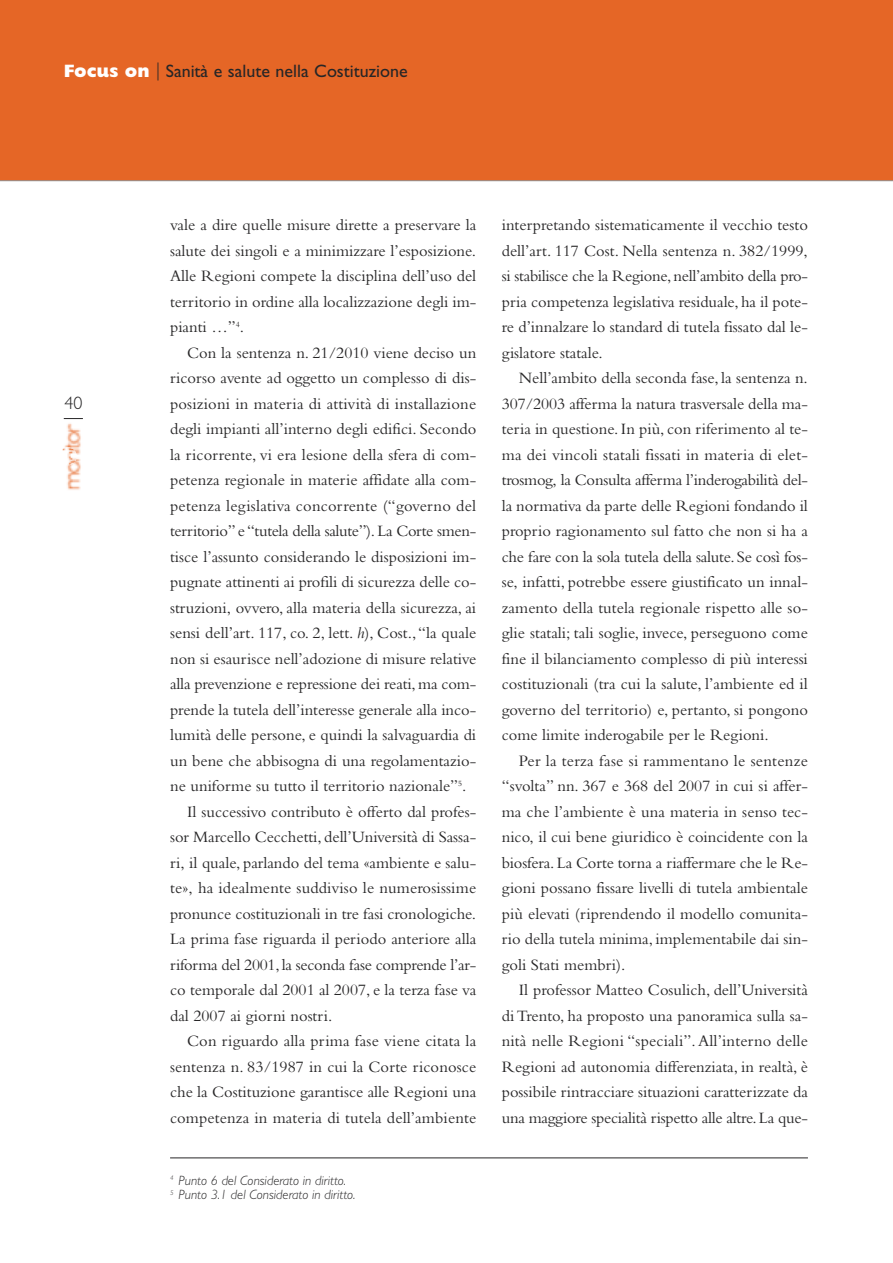
<style>
.page{position:relative;width:893px;height:1263px;background:#fff}
.page>*{position:absolute;margin:0;border:0;box-sizing:border-box;transform-origin:0 0}
.t1{font:18px "Gill Sans";color:#272627}
.t2{font:300 18px "Gill Sans";color:#272627}
.t3{font:16.5px/25.5px "Bembo";color:#272627;text-align:justify}
.t4{font:16.5px "Bembo";letter-spacing:-.02em;color:#272627}
.t5{font:italic 300 13.5px/14.2px "Gill Sans";color:#272627}
.s1{font-weight:800;color:#fff}
.s2{font-weight:300}
.s3{font-style:italic}
</style>
<div class="page">
<div style="left:0;top:0;width:893px;height:181px;background:#e56626"></div>
<hr style="left:0;top:180px;width:893px;height:1px;background:#939393">
<img style="left:64px;top:423px;width:17px;height:67px">
<img style="left:59px;top:447px;width:18px;height:18px;border-radius:50%">
<svg style="left:64px;top:418px;width:19px;height:1px"></svg>
<hr style="left:170px;top:1157px;width:638px;height:1px;background:#272627">
<p class="t1" style="left:64px;top:64px;width:345px"><span class="s1">Focus on</span> <span class="s2">|</span> Sanità e salute nella Costituzione</p>
<p class="t2" style="left:65px;top:396px;width:19px">40</p>
<p class="t3" style="left:170px;top:214px;width:308px">vale a dire quelle misure dirette a preservare la salute dei singoli e a minimizzare l’esposizione.<br>Alle Regioni compete la disciplina dell’uso del territorio in ordine alla localizzazione degli im&shy;pianti …”<sup>4</sup>.</p>
<p class="t3" style="left:187px;top:341px;width:291px">Con la sentenza n. 21/2010 viene deciso un</p>
<p class="t3" style="left:170px;top:367px;width:308px">ricorso avente ad oggetto un complesso di dis-</p>
<p class="t3" style="left:170px;top:392px;width:308px">posizioni in materia di attività di installazione</p>
<p class="t3" style="left:170px;top:418px;width:308px">degli impianti all’interno degli edifici. Secondo</p>
<p class="t3" style="left:170px;top:443px;width:308px">la ricorrente, vi era lesione della sfera di com-</p>
<p class="t3" style="left:170px;top:469px;width:308px">petenza regionale in materie affidate alla com-</p>
<p class="t3" style="left:170px;top:494px;width:308px">petenza legislativa concorrente (“governo del</p>
<p class="t4" style="left:170px;top:525px;width:308px">territorio” e “tutela della salute”).La Corte smen-</p>
<p class="t3" style="left:170px;top:545px;width:308px">tisce l’assunto considerando le disposizioni im-</p>
<p class="t3" style="left:170px;top:571px;width:308px">pugnate attinenti ai profili di sicurezza delle co-</p>
<p class="t3" style="left:170px;top:596px;width:308px">struzioni, ovvero, alla materia della sicurezza, ai</p>
<p class="t3" style="left:170px;top:622px;width:308px">sensi dell’art. 117, co. 2, lett. <span class="s3">h</span>), Cost.,“la quale</p>
<p class="t3" style="left:170px;top:647px;width:308px">non si esaurisce nell’adozione di misure relative</p>
<p class="t3" style="left:170px;top:673px;width:308px">alla prevenzione e repressione dei reati,ma com-</p>
<p class="t3" style="left:170px;top:698px;width:308px">prende la tutela dell’interesse generale alla inco-</p>
<p class="t3" style="left:170px;top:724px;width:308px">lumità delle persone, e quindi la salvaguardia di</p>
<p class="t3" style="left:170px;top:749px;width:308px">un bene che abbisogna di una regolamentazio-</p>
<p class="t3" style="left:170px;top:775px;width:298px">ne uniforme su tutto il territorio nazionale”<sup>5</sup>.</p>
<p class="t3" style="left:187px;top:800px;width:291px">Il successivo contributo è offerto dal profes-</p>
<p class="t3" style="left:170px;top:826px;width:308px">sor Marcello Cecchetti, dell’Università di Sassa-</p>
<p class="t3" style="left:170px;top:851px;width:308px">ri, il quale, parlando del tema «ambiente e salu-</p>
<p class="t3" style="left:170px;top:877px;width:308px">te», ha idealmente suddiviso le numerosissime</p>
<p class="t3" style="left:170px;top:902px;width:308px">pronunce costituzionali in tre fasi cronologiche.</p>
<p class="t3" style="left:170px;top:928px;width:308px">La prima fase riguarda il periodo anteriore alla</p>
<p class="t4" style="left:170px;top:959px;width:308px">riforma del 2001, la seconda fase comprende l’ar-</p>
<p class="t3" style="left:170px;top:979px;width:308px">co temporale dal 2001 al 2007, e la terza fase va</p>
<p class="t3" style="left:170px;top:1004px;width:164px">dal 2007 ai giorni nostri.</p>
<p class="t3" style="left:187px;top:1030px;width:291px">Con riguardo alla prima fase viene citata la</p>
<p class="t3" style="left:170px;top:1055px;width:308px">sentenza n. 83/1987 in cui la Corte riconosce</p>
<p class="t3" style="left:170px;top:1081px;width:308px">che la Costituzione garantisce alle Regioni una</p>
<p class="t3" style="left:170px;top:1106px;width:308px">competenza in materia di tutela dell’ambiente</p>
<p class="t5" style="left:170px;top:1174px;width:187px"><sup>4</sup> Punto 6 del Considerato in diritto.<br><sup>5</sup> Punto 3.1 del Considerato in diritto.</p>
<p class="t3" style="left:502px;top:214px;width:308px">interpretando sistematicamente il vecchio testo dell’art. 117 Cost. Nella sentenza n. 382/1999, si stabilisce che la Regione, nell’ambito della pro&shy;pria competenza legislativa residuale, ha il pote&shy;re d’innalzare lo standard di tutela fissato dal le&shy;gislatore statale.</p>
<p class="t3" style="left:502px;top:367px;width:308px;text-indent:17px">Nell’ambito della seconda fase, la sentenza n.<br>307/2003 afferma la natura trasversale della ma&shy;teria in questione.In più, con riferimento al te&shy;ma dei vincoli statali fissati in materia di elet&shy;trosmog, la Consulta afferma l’inderogabilità del&shy;la normativa da parte delle Regioni fondando il proprio ragionamento sul fatto che non si ha a che fare con la sola tutela della salute. Se così fos&shy;se, infatti, potrebbe essere giustificato un innal&shy;zamento della tutela regionale rispetto alle so&shy;glie statali; tali soglie, invece, perseguono come fine il bilanciamento complesso di più interessi costituzionali (tra cui la salute, l’ambiente ed il governo del territorio) e, pertanto, si pongono come limite inderogabile per le Regioni.</p>
<p class="t3" style="left:502px;top:749px;width:308px;text-indent:17px">Per la terza fase si rammentano le sentenze “svolta” nn. 367 e 368 del 2007 in cui si affer&shy;ma che l’ambiente è una materia in senso tec&shy;nico, il cui bene giuridico è coincidente con la biosfera. La Corte torna a riaffermare che le Re&shy;gioni possano fissare livelli di tutela ambientale più elevati (riprendendo il modello comunita&shy;rio della tutela minima, implementabile dai sin&shy;goli Stati membri).</p>
<p class="t3" style="left:502px;top:979px;width:308px;text-indent:17px">Il professor Matteo Cosulich, dell’Università di Trento, ha proposto una panoramica sulla sa&shy;nità nelle Regioni “speciali”.All’interno delle Regioni ad autonomia differenziata, in realtà, è possibile rintracciare situazioni caratterizzate da una maggiore specialità rispetto alle altre.La que-</p>
</div>
